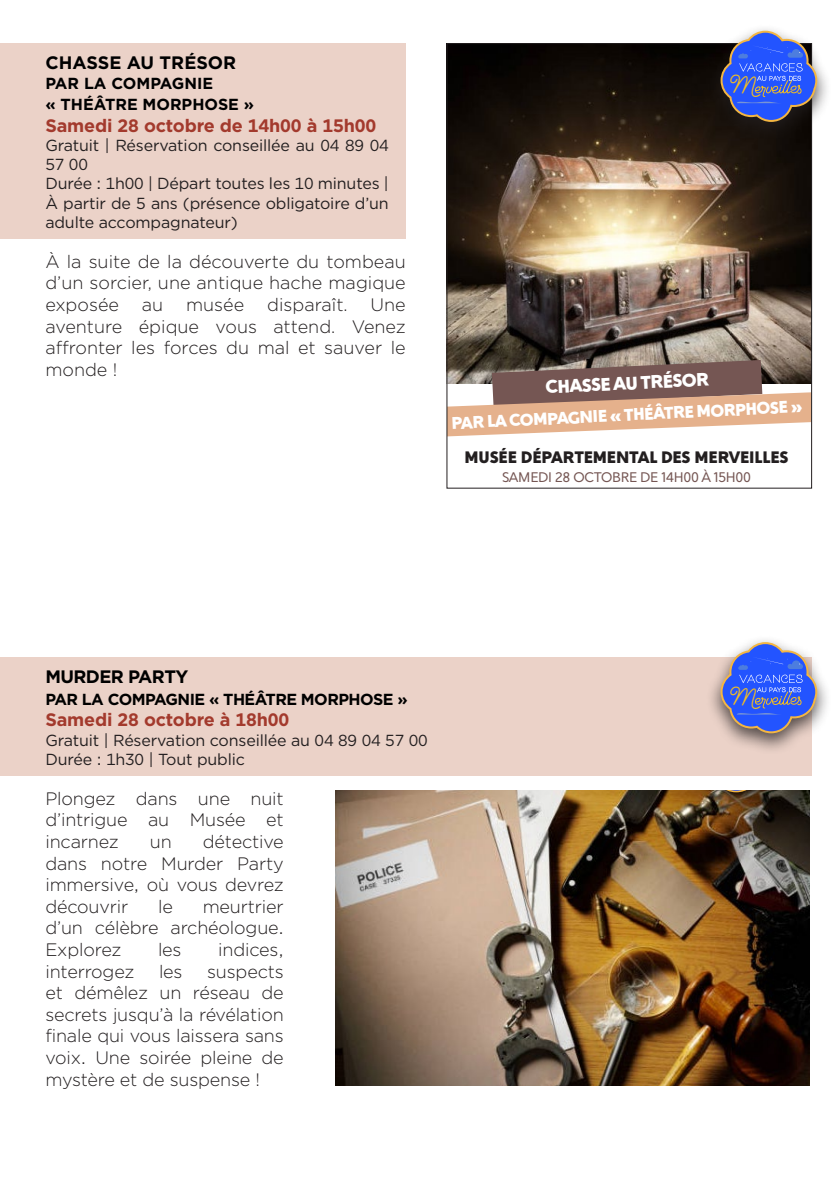
<style>
.page{position:relative;width:840px;height:1191px;background:#fff}
.page>*{position:absolute;margin:0;border:0;box-sizing:border-box;transform-origin:0 0}
.t1{font:24.8px "Holiday Travel Script";color:#f5bf1f}
.t2{font:23.8px "Holiday Travel Script";color:#f5bf1f}
.t3{font:900 18.2px "Gentleman";color:#fff}
.t4{font:300 18px/21.6px "Gotham";letter-spacing:-.01em;color:#231f20;text-align:justify}
.t5{font:700 18px "Gotham";letter-spacing:-.01em;color:#a33a2d}
.t6{font:700 18px "Gotham";color:#000001}
.t7{font:700 18px "Gotham";letter-spacing:-.035em;color:#000}
.t8{font:900 17px "Gentleman";color:#fff}
.t9{font:900 16.6px "Gentleman";letter-spacing:-.01em;color:#231f20}
.t10{font:16px/19.2px "Gotham";letter-spacing:-.01em;color:#231f20}
.t11{font:700 16px "Gotham";letter-spacing:-.035em;color:#000}
.t12{font:700 16px "Gotham";color:#000001}
.t13{font:13.8px "Gentleman";letter-spacing:-.02em;color:#755653}
</style>
<div class="page">
<div style="left:0;top:657px;width:811px;height:119px;background:#ebd2c8"></div>
<img style="left:335px;top:790px;width:473px;height:295px">
<div style="left:675px;top:790px;width:116px;height:9px;background:#231f20;opacity:.75"></div>
<svg style="left:678px;top:790px;width:110px;height:3px"></svg>
<img style="left:448px;top:45px;width:361px;height:315px">
<svg style="left:448px;top:360px;width:361px;height:76px;background:#b39382"></svg>
<div style="left:0;top:44px;width:405px;height:195px;background:#ebd2c8"></div>
<div style="left:705px;top:24px;width:126px;height:120px;background:#231f20;opacity:.75"></div>
<svg style="left:719px;top:30px;width:98px;height:93px;background:#5067c1"></svg>
<div style="left:705px;top:635px;width:126px;height:120px;background:#231f20;opacity:.75"></div>
<svg style="left:719px;top:641px;width:98px;height:93px;background:#6d82db"></svg>
<p class="t6" style="left:45px;top:51px;width:192px">CHASSE AU TRÉSOR</p>
<p class="t12" style="left:45px;top:72px;width:169px">PAR LA COMPAGNIE</p>
<p class="t12" style="left:45px;top:94px;width:210px">« THÉÂTRE MORPHOSE »</p>
<p class="t5" style="left:45px;top:113px;width:332px">Samedi 28 octobre de 14h00 à 15h00</p>
<p class="t10" style="left:45px;top:135px;width:345px">Gratuit | Réservation conseillée au 04 89 04<br>57 00</p>
<p class="t10" style="left:45px;top:174px;width:345px;text-align:justify">Durée : 1h00 | Départ toutes les 10 minutes | À partir de 5 ans (présence obligatoire d’un adulte accompagnateur)</p>
<p class="t4" style="left:45px;top:250px;width:362px">À la suite de la découverte du tombeau d’un sorcier, une antique hache magique exposée</p>
<p class="t4" style="left:142px;top:293px;width:23px">au</p>
<p class="t4" style="left:186px;top:293px;width:60px">musée</p>
<p class="t4" style="left:267px;top:293px;width:82px">disparaît.</p>
<p class="t4" style="left:45px;top:293px;width:362px;text-indent:325px">Une aventure épique vous attend. Venez affronter les forces du mal et sauver le monde !</p>
<p class="t2" style="left:733px;top:69px;width:22px">M</p>
<h1 class="t1" style="left:733px;top:70px;width:22px">M</h1>
<p class="t3" style="left:544px;top:376px;width:165px;rotate:-3deg">CHASSE AU TRÉSOR</p>
<p class="t8" style="left:450px;top:413px;width:353px;rotate:-3deg">PAR LA COMPAGNIE « THÉÂTRE MORPHOSE »</p>
<p class="t9" style="left:464px;top:447px;width:325px">MUSÉE DÉPARTEMENTAL DES MERVEILLES</p>
<p class="t13" style="left:502px;top:469px;width:250px">SAMEDI 28 OCTOBRE DE 14H00 À 15H00</p>
<p class="t7" style="left:45px;top:665px;width:144px">MURDER PARTY</p>
<p class="t11" style="left:45px;top:688px;width:363px">PAR LA COMPAGNIE « THÉÂTRE MORPHOSE »</p>
<p class="t5" style="left:45px;top:708px;width:245px">Samedi 28 octobre à 18h00</p>
<p class="t10" style="left:45px;top:730px;width:384px">Gratuit | Réservation conseillée au 04 89 04 57 00</p>
<p class="t10" style="left:45px;top:749px;width:201px">Durée : 1h30 | Tout public</p>
<p class="t4" style="left:45px;top:787px;width:240px">Plongez dans une nuit d’intrigue au Musée et incarnez</p>
<p class="t4" style="left:45px;top:830px;width:240px;text-indent:157px">détective dans notre Murder Party immersive, où vous devrez découvrir</p>
<p class="t4" style="left:150px;top:830px;width:23px">un</p>
<p class="t4" style="left:158px;top:895px;width:16px">le</p>
<p class="t4" style="left:45px;top:895px;width:240px;text-indent:157px">meurtrier d’un célèbre archéologue.<br>Explorez</p>
<p class="t4" style="left:158px;top:938px;width:25px">les</p>
<p class="t4" style="left:218px;top:938px;width:67px">indices,</p>
<p class="t4" style="left:45px;top:960px;width:90px">interrogez</p>
<p class="t4" style="left:159px;top:960px;width:25px">les</p>
<p class="t4" style="left:45px;top:960px;width:240px;text-indent:162px">suspects et démêlez un réseau de secrets jusqu’à la révélation finale qui vous laissera sans voix. Une soirée pleine de mystère et de suspense !</p>
<h1 class="t1" style="left:733px;top:681px;width:22px">M</h1>
</div>
